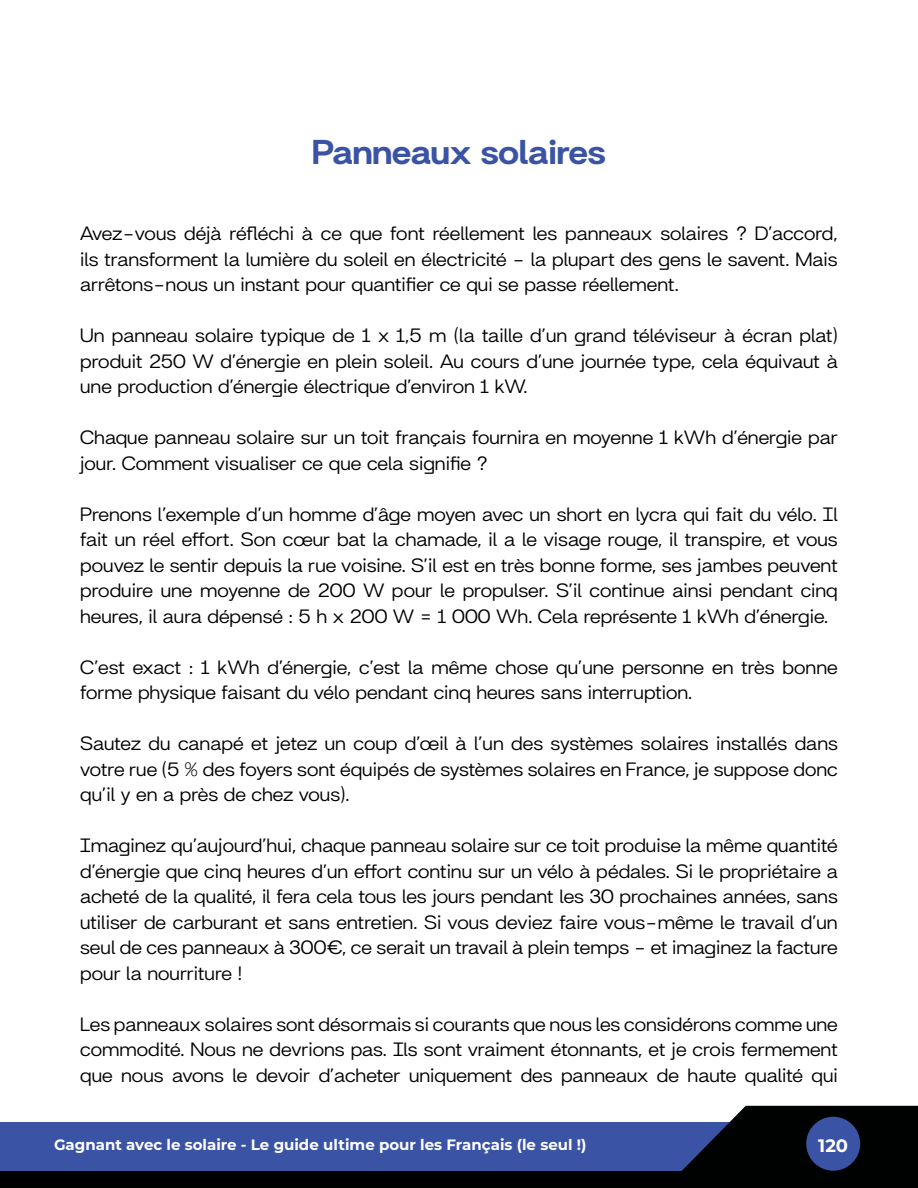
<style>
.page{position:relative;width:918px;height:1188px;background:#fff}
.page>*{position:absolute;margin:0;border:0;box-sizing:border-box;transform-origin:0 0}
.t1{font:900 37.5px "Britanica";color:#3a53a4}
.t2{font:21px/25.5px "Britanica";color:#000;text-align:justify}
.t3{font:700 18px "Montserrat";color:#fff}
.t4{font:700 15px "Montserrat";color:#fff}
</style>
<div class="page">
<div style="left:0;top:1122px;width:914px;height:66px;background:#3a53a4"></div>
<svg style="left:682px;top:1106px;width:236px;height:82px;background:#12151b"></svg>
<div style="left:806px;top:1117px;width:54px;height:54px;background:#3a53a4;border-radius:50%"></div>
<div style="left:0;top:1171px;width:718px;height:17px;background:#000101"></div>
<h1 class="t1" style="left:312px;top:131px;width:295px">Panneaux solaires</h1>
<p class="t2" style="left:80px;top:221px;width:759px">Avez-vous déjà réfléchi à ce que font réellement les panneaux solaires ? D’accord, ils transforment la lumière du soleil en électricité - la plupart des gens le savent. Mais arrêtons-nous un instant pour quantifier ce qui se passe réellement.</p>
<p class="t2" style="left:80px;top:322px;width:759px">Un panneau solaire typique de 1 x 1,5 m (la taille d’un grand téléviseur à écran plat) produit 250 W d’énergie en plein soleil. Au cours d’une journée type, cela équivaut à une production d’énergie électrique d’environ 1 kW.</p>
<p class="t2" style="left:80px;top:424px;width:759px">Chaque panneau solaire sur un toit français fournira en moyenne 1 kWh d’énergie par jour. Comment visualiser ce que cela signifie ?</p>
<p class="t2" style="left:80px;top:501px;width:759px">Prenons l’exemple d’un homme d’âge moyen avec un short en lycra qui fait du vélo. Il fait un réel effort. Son cœur bat la chamade, il a le visage rouge, il transpire, et vous pouvez le sentir depuis la rue voisine. S’il est en très bonne forme, ses jambes peuvent produire une moyenne de 200 W pour le propulser. S’il continue ainsi pendant cinq heures, il aura dépensé : 5 h x 200 W = 1 000 Wh. Cela représente 1 kWh d’énergie.</p>
<p class="t2" style="left:80px;top:654px;width:759px">C’est exact : 1 kWh d’énergie, c’est la même chose qu’une personne en très bonne forme physique faisant du vélo pendant cinq heures sans interruption.</p>
<p class="t2" style="left:80px;top:730px;width:759px">Sautez du canapé et jetez un coup d’œil à l’un des systèmes solaires installés dans votre rue (5 % des foyers sont équipés de systèmes solaires en France, je suppose donc qu’il y en a près de chez vous).</p>
<p class="t2" style="left:80px;top:832px;width:759px">Imaginez qu’aujourd’hui, chaque panneau solaire sur ce toit produise la même quantité d’énergie que cinq heures d’un effort continu sur un vélo à pédales. Si le propriétaire a acheté de la qualité, il fera cela tous les jours pendant les 30 prochaines années, sans utiliser de carburant et sans entretien. Si vous deviez faire vous-même le travail d’un seul de ces panneaux à 300€, ce serait un travail à plein temps - et imaginez la facture pour la nourriture !</p>
<p class="t2" style="left:80px;top:1011px;width:759px">Les panneaux solaires sont désormais si courants que nous les considérons comme une commodité. Nous ne devrions pas. Ils sont vraiment étonnants, et je crois fermement que nous avons le devoir d’acheter uniquement des panneaux de haute qualité qui</p>
<p class="t4" style="left:54px;top:1134px;width:534px">Gagnant avec le solaire - Le guide ultime pour les Français (le seul !)</p>
<p class="t3" style="left:818px;top:1133px;width:31px">120</p>
</div>
